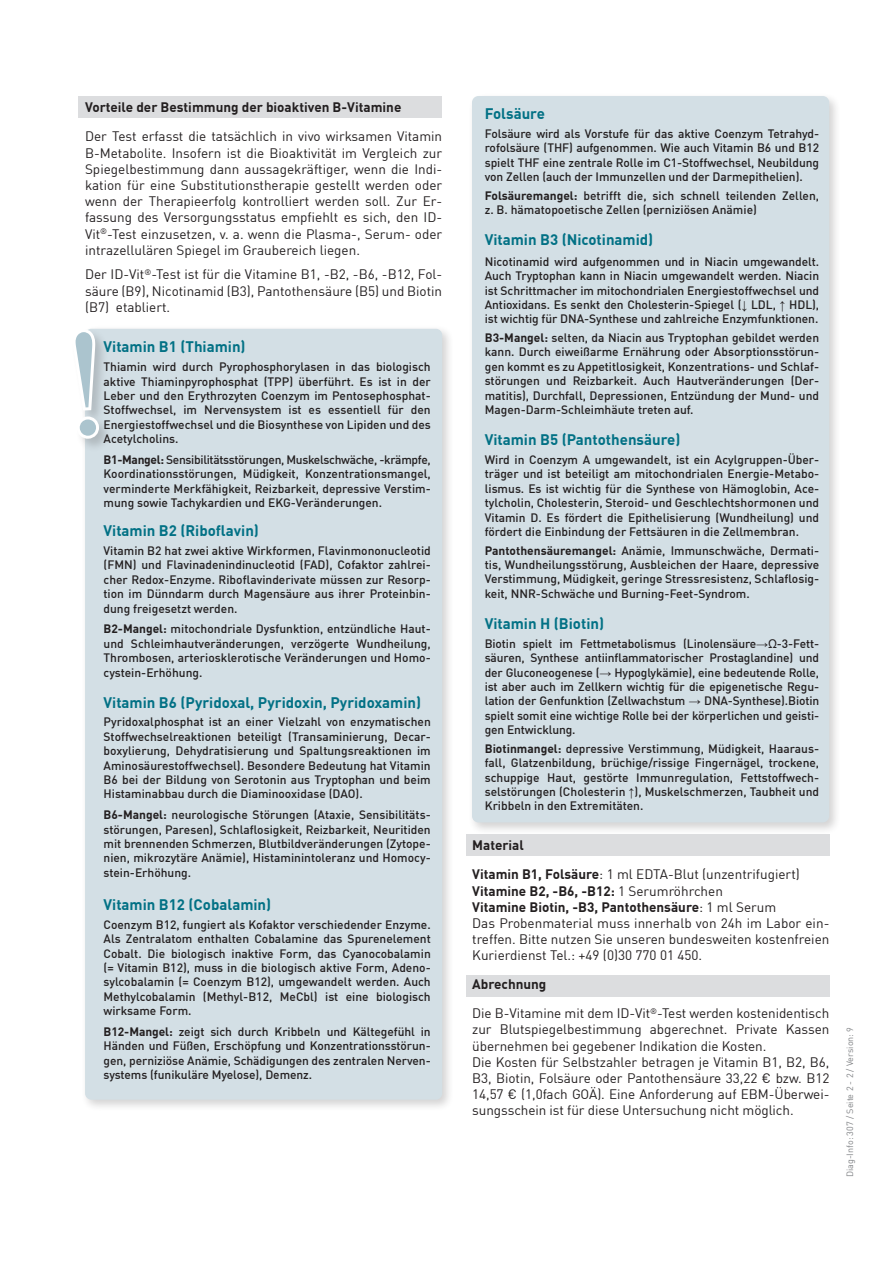
<style>
.page{position:relative;width:893px;height:1263px;background:#fff}
.page>*{position:absolute;margin:0;border:0;box-sizing:border-box;transform-origin:0 0}
.Fließtext_bold{font:700 15px "DIN Offc";color:#027185}
.Fließtext{font:700 15px "DIN Offc";color:#027185}
.Fließtext-2{font:13.5px/16.2px "DIN Offc";color:#231f20;text-align:justify}
.Fließtext-3{font:700 13.5px "DIN Offc";color:#231f20}
.Absatzüberschriften{font:700 13.5px "DIN Offc";color:#231f20}
.Fließtext_bold-2{font:500 12px/14.4px "DIN Offc";color:#231f20;text-align:justify}
.Fließtext-4{font:500 12px/14.4px "DIN Offc";color:#231f20;text-align:justify}
.t1{font:9px "DIN Offc";color:#808285}
.s1{font-weight:700}
.s2{font-family:"Arial Narrow";font-weight:400}
.s3{font-family:"Arial";font-weight:400}
.s4{font-weight:400}
</style>
<div class="page">
<div style="left:79px;top:97px;width:363px;height:21px;background:#dcdddf"></div>
<div style="left:466px;top:835px;width:363px;height:21px;background:#dcdddf"></div>
<div style="left:466px;top:975px;width:363px;height:22px;background:#dcdddf"></div>
<div style="left:81px;top:325px;width:373px;height:787px;background:#231f20;opacity:.2"></div>
<div style="left:85px;top:329px;width:357px;height:771px;background:#d3dfe5;border-radius:6px"></div>
<div style="left:71px;top:328px;width:42px;height:125px;background:#231f20;opacity:.2"></div>
<div style="left:468px;top:92px;width:373px;height:743px;background:#231f20;opacity:.2"></div>
<div style="left:472px;top:96px;width:357px;height:726px;background:#d3dfe5;border-radius:6px"></div>
<svg style="left:75px;top:332px;width:22px;height:104px"></svg>
<p class="Absatzüberschriften" style="left:85px;top:99px;width:318px">Vorteile der Bestimmung der bioaktiven B-Vitamine</p>
<p class="Fließtext-2" style="left:85px;top:128px;width:359px">Der Test erfasst die tatsächlich in vivo wirksamen Vitamin B-Metabolite. Insofern ist die Bioaktivität im Vergleich zur Spiegelbestimmung dann aussagekräftiger, wenn die Indi&shy;kation für eine Substitutionstherapie gestellt werden oder wenn der Therapieerfolg kontrolliert werden soll. Zur Er&shy;fassung des Versorgungsstatus empfiehlt es sich, den ID-Vit<sup>®</sup>-Test einzusetzen, v. a. wenn die Plasma-, Serum- oder intrazellulären Spiegel im Graubereich liegen.</p>
<p class="Fließtext-2" style="left:85px;top:266px;width:359px">Der ID-Vit<sup>®</sup>-Test ist für die Vitamine B1, -B2, -B6, -B12, Fol&shy;säure (B9), Nicotinamid (B3), Pantothensäure (B5) und Biotin (B7) etabliert.</p>
<p class="Fließtext_bold" style="left:104px;top:337px;width:144px">Vitamin B1 (Thiamin)</p>
<p class="Fließtext_bold-2" style="left:104px;top:359px;width:329px">Thiamin wird durch Pyrophosphorylasen in das biologisch aktive Thiaminpyrophosphat (TPP) überführt. Es ist in der Leber und den Erythrozyten Coenzym im Pentosephosphat-Stoffwechsel, im Nervensystem ist es essentiell für den Energiestoffwechsel und die Biosynthese von Lipiden und des Acetylcholins.</p>
<p class="Fließtext_bold-2" style="left:104px;top:452px;width:329px"><span class="s1">B1-Mangel:</span> Sensibilitätsstörungen, Muskelschwäche, -krämpfe, Koordinationsstörungen, Müdigkeit, Konzentrationsmangel, verminderte Merkfähigkeit, Reizbarkeit, depressive Verstim&shy;mung sowie Tachykardien und EKG-Veränderungen.</p>
<p class="Fließtext" style="left:104px;top:521px;width:157px">Vitamin B2 (Riboflavin)</p>
<p class="Fließtext-4" style="left:104px;top:543px;width:329px">Vitamin B2 hat zwei aktive Wirkformen, Flavinmononucleotid (FMN) und Flavinadenindinucleotid (FAD), Cofaktor zahlrei&shy;cher Redox-Enzyme. Riboflavinderivate müssen zur Resorp&shy;tion im Dünndarm durch Magensäure aus ihrer Proteinbin&shy;dung freigesetzt werden.</p>
<p class="Fließtext-4" style="left:104px;top:621px;width:329px"><span class="s1">B2-Mangel:</span> mitochondriale Dysfunktion, entzündliche Haut&shy;und Schleimhautveränderungen, verzögerte Wundheilung, Thrombosen, arteriosklerotische Veränderungen und Homo&shy;cystein-Erhöhung.</p>
<p class="Fließtext_bold" style="left:104px;top:692px;width:319px">Vitamin B6 (Pyridoxal, Pyridoxin, Pyridoxamin)</p>
<p class="Fließtext-4" style="left:104px;top:714px;width:329px">Pyridoxalphosphat ist an einer Vielzahl von enzymatischen Stoffwechselreaktionen beteiligt (Transaminierung, Decar&shy;boxylierung, Dehydratisierung und Spaltungsreaktionen im Aminosäurestoffwechsel). Besondere Bedeutung hat Vitamin B6 bei der Bildung von Serotonin aus Tryptophan und beim Histaminabbau durch die Diaminooxidase (DAO).</p>
<p class="Fließtext-4" style="left:104px;top:807px;width:329px"><span class="s1">B6-Mangel:</span> neurologische Störungen (Ataxie, Sensibilitäts&shy;störungen, Paresen), Schlaflosigkeit, Reizbarkeit, Neuritiden mit brennenden Schmerzen, Blutbildveränderungen (Zytope&shy;nien, mikrozytäre Anämie), Histaminintoleranz und Homocy&shy;stein-Erhöhung.</p>
<p class="Fließtext_bold" style="left:104px;top:895px;width:169px">Vitamin B12 (Cobalamin)</p>
<p class="Fließtext-4" style="left:104px;top:917px;width:329px">Coenzym B12, fungiert als Kofaktor verschiedender Enzyme.<br>Als Zentralatom enthalten Cobalamine das Spurenelement Cobalt. Die biologisch inaktive Form, das Cyanocobalamin (= Vitamin B12), muss in die biologisch aktive Form, Adeno&shy;sylcobalamin (= Coenzym B12), umgewandelt werden. Auch Methylcobalamin (Methyl-B12, MeCbl) ist eine biologisch wirksame Form.</p>
<p class="Fließtext-4" style="left:104px;top:1024px;width:329px"><span class="s1">B12-Mangel:</span> zeigt sich durch Kribbeln und Kältegefühl in Händen und Füßen, Erschöpfung und Konzentrationsstörun&shy;gen, perniziöse Anämie, Schädigungen des zentralen Nerven&shy;systems (funikuläre Myelose), Demenz.</p>
<p class="Fließtext_bold" style="left:485px;top:104px;width:62px">Folsäure</p>
<p class="Fließtext-4" style="left:485px;top:126px;width:336px">Folsäure wird als Vorstufe für das aktive Coenzym Tetrahyd&shy;rofolsäure (THF) aufgenommen. Wie auch Vitamin B6 und B12 spielt THF eine zentrale Rolle im C1-Stoffwechsel, Neubildung von Zellen (auch der Immunzellen und der Darmepithelien).</p>
<p class="Fließtext_bold-2" style="left:485px;top:188px;width:336px"><span class="s1">Folsäuremangel:</span> betrifft die, sich schnell teilenden Zellen, z. B. hämatopoetische Zellen (perniziösen Anämie)</p>
<p class="Fließtext_bold" style="left:485px;top:230px;width:170px">Vitamin B3 (Nicotinamid)</p>
<p class="Fließtext_bold-2" style="left:485px;top:254px;width:336px">Nicotinamid wird aufgenommen und in Niacin umgewandelt.<br>Auch Tryptophan kann in Niacin umgewandelt werden. Niacin ist Schrittmacher im mitochondrialen Energiestoffwechsel und Antioxidans. Es senkt den Cholesterin-Spiegel (<span class="s2">↓</span> LDL, <span class="s2">↑</span> HDL), ist wichtig für DNA-Synthese und zahlreiche Enzymfunktionen.</p>
<p class="Fließtext_bold-2" style="left:485px;top:330px;width:336px"><span class="s1">B3-Mangel:</span> selten, da Niacin aus Tryptophan gebildet werden kann. Durch eiweißarme Ernährung oder Absorptionsstörun&shy;gen kommt es zu Appetitlosigkeit, Konzentrations- und Schlaf&shy;störungen und Reizbarkeit. Auch Hautveränderungen (Der&shy;matitis), Durchfall, Depressionen, Entzündung der Mund- und Magen-Darm-Schleimhäute treten auf.</p>
<p class="Fließtext_bold" style="left:485px;top:430px;width:197px">Vitamin B5 (Pantothensäure)</p>
<p class="Fließtext_bold-2" style="left:485px;top:452px;width:336px">Wird in Coenzym A umgewandelt, ist ein Acylgruppen-Über&shy;träger und ist beteiligt am mitochondrialen Energie-Metabo&shy;lismus. Es ist wichtig für die Synthese von Hämoglobin, Ace&shy;tylcholin, Cholesterin, Steroid- und Geschlechtshormonen und Vitamin D. Es fördert die Epithelisierung (Wundheilung) und fördert die Einbindung der Fettsäuren in die Zellmembran.</p>
<p class="Fließtext_bold-2" style="left:485px;top:543px;width:336px"><span class="s1">Pantothensäuremangel:</span> Anämie, Immunschwäche, Dermati&shy;tis, Wundheilungsstörung, Ausbleichen der Haare, depressive Verstimmung, Müdigkeit, geringe Stressresistenz, Schlaflosig&shy;keit, NNR-Schwäche und Burning-Feet-Syndrom.</p>
<p class="Fließtext_bold" style="left:485px;top:614px;width:121px">Vitamin H (Biotin)</p>
<p class="Fließtext_bold-2" style="left:485px;top:636px;width:336px">Biotin spielt im Fettmetabolismus (Linolensäure<span class="s2">→</span><span class="s3">Ω</span>-3-Fett&shy;säuren, Synthese antiinflammatorischer Prostaglandine) und der Gluconeogenese (<span class="s2">→</span> Hypoglykämie), eine bedeutende Rolle, ist aber auch im Zellkern wichtig für die epigenetische Regu&shy;lation der Genfunktion (Zellwachstum <span class="s2">→</span> DNA-Synthese).Biotin spielt somit eine wichtige Rolle bei der körperlichen und geisti&shy;gen Entwicklung.</p>
<p class="Fließtext_bold-2" style="left:485px;top:741px;width:336px"><span class="s1">Biotinmangel:</span> depressive Verstimmung, Müdigkeit, Haaraus&shy;fall, Glatzenbildung, brüchige/rissige Fingernägel, trockene, schuppige Haut, gestörte Immunregulation, Fettstoffwech&shy;selstörungen (Cholesterin <span class="s2">↑</span>), Muskelschmerzen, Taubheit und Kribbeln in den Extremitäten.</p>
<p class="Absatzüberschriften" style="left:472px;top:837px;width:53px">Material</p>
<p class="Fließtext-2" style="left:472px;top:866px;width:329px"><span class="s1">Vitamin B1, Folsäure</span>: 1 ml EDTA-Blut (unzentrifugiert)</p>
<p class="Fließtext-3" style="left:472px;top:882px;width:252px">Vitamine B2, -B6, -B12: <span class="s4">1 Serumröhrchen</span></p>
<p class="Fließtext-3" style="left:472px;top:898px;width:306px">Vitamine Biotin, -B3, Pantothensäure<span class="s4">: 1 ml Serum</span></p>
<p class="Fließtext-2" style="left:472px;top:915px;width:359px">Das Probenmaterial muss innerhalb von 24h im Labor ein&shy;treffen. Bitte nutzen Sie unseren bundesweiten kostenfreien Kurierdienst Tel.: +49 (0)30 770 01 450.</p>
<p class="Absatzüberschriften" style="left:472px;top:975px;width:76px">Abrechnung</p>
<p class="Fließtext-2" style="left:472px;top:1005px;width:359px">Die B-Vitamine mit dem ID-Vit<sup>®</sup>-Test werden kostenidentisch zur Blutspiegelbestimmung abgerechnet. Private Kassen übernehmen bei gegebener Indikation die Kosten.</p>
<p class="Fließtext-2" style="left:472px;top:1053px;width:359px">Die Kosten für Selbstzahler betragen je Vitamin B1, B2, B6, B3, Biotin, Folsäure oder Pantothensäure 33,22 € bzw. B12<br>14,57 € (1,0fach GOÄ). Eine Anforderung auf EBM-Überwei&shy;sungsschein ist für diese Untersuchung nicht möglich.</p>
<p class="t1" style="left:844px;top:1177px;width:152px;rotate:-90deg">Diag-Info: 307 / Seite 2 - 2 / Version: 9</p>
</div>
